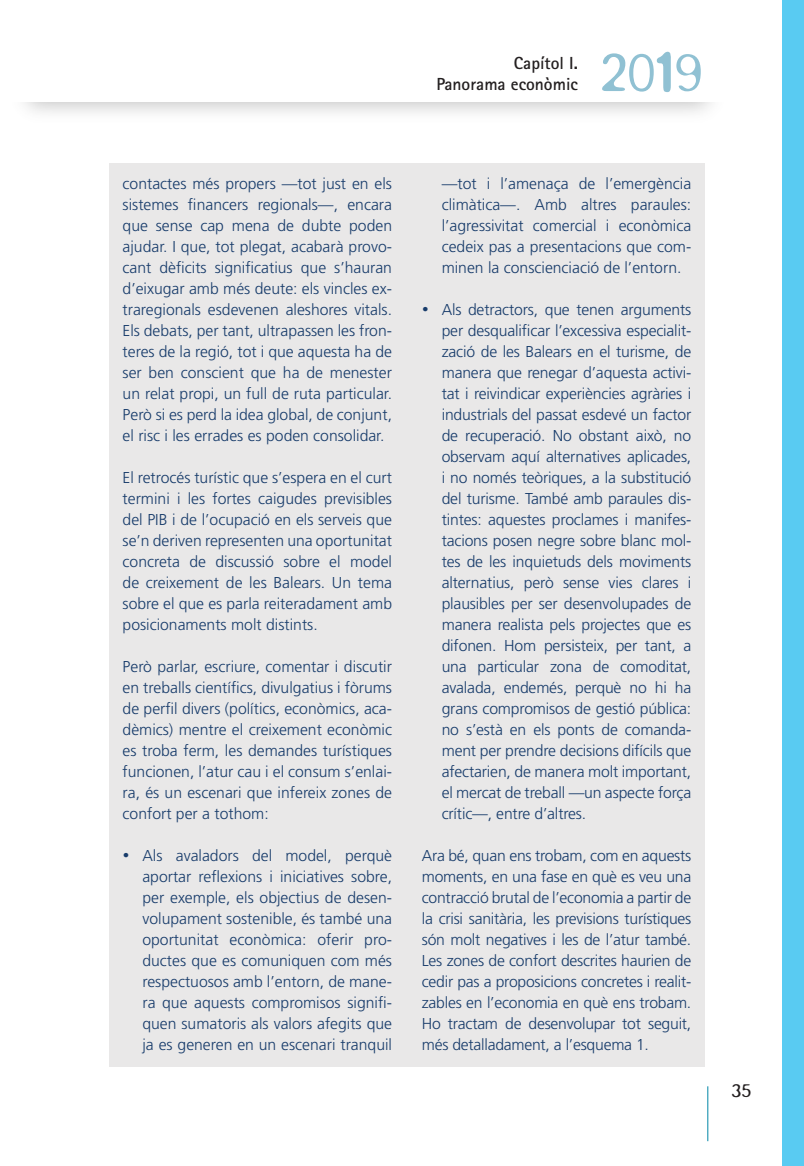
<style>
.page{position:relative;width:804px;height:1166px;background:#fff}
.page>*{position:absolute;margin:0;border:0;box-sizing:border-box;transform-origin:0 0}
.t1{font:300 61.07px "Blur";color:#90c1d3}
.t2{font:300 21px "Blur";color:#231f20}
.t3{font:700 17.5px/21px "Rotis Sans Serif";color:#231f20;text-align:right}
.t4{font:300 15.75px/21px "Frutiger LT Std";color:#183c6b;text-align:justify}
</style>
<div class="page">
<hr style="left:707px;top:1086px;width:1px;height:55px;background:#0086a6">
<div style="left:782px;top:0;width:22px;height:1166px;background:#59cbf2"></div>
<div style="left:109px;top:164px;width:595px;height:903px;background:#e9e8e8"></div>
<p class="t3" style="left:436px;top:52px;width:143px">Capítol I.<br>Panorama econòmic</p>
<h1 class="t1" style="left:599px;top:38px;width:104px">2019</h1>
<p class="t4" style="left:123px;top:173px;width:271px">contactes més propers —tot just en els sistemes financers regionals—, encara que sense cap mena de dubte poden ajudar. I que, tot plegat, acabarà provo&shy;cant dèficits significatius que s’hauran d’eixugar amb més deute: els vincles ex&shy;traregionals esdevenen aleshores vitals.<br>Els debats, per tant, ultrapassen les fron&shy;teres de la regió, tot i que aquesta ha de ser ben conscient que ha de menester un relat propi, un full de ruta particular.<br>Però si es perd la idea global, de conjunt, el risc i les errades es poden consolidar.</p>
<p class="t4" style="left:123px;top:467px;width:271px">El retrocés turístic que s’espera en el curt termini i les fortes caigudes previsibles del PIB i de l’ocupació en els serveis que se’n deriven representen una oportunitat concreta de discussió sobre el model de creixement de les Balears. Un tema sobre el que es parla reiteradament amb posicionaments molt distints.</p>
<p class="t4" style="left:123px;top:656px;width:271px">Però parlar, escriure, comentar i discutir en treballs científics, divulgatius i fòrums de perfil divers (polítics, econòmics, aca&shy;dèmics) mentre el creixement econòmic es troba ferm, les demandes turístiques funcionen, l’atur cau i el consum s’enlai&shy;ra, és un escenari que infereix zones de confort per a tothom:</p>
<p class="t4" style="left:142px;top:845px;width:251px;text-indent:-20px">• Als avaladors del model, perquè aportar reflexions i iniciatives sobre, per exemple, els objectius de desen&shy;volupament sostenible, és també una oportunitat econòmica: oferir pro&shy;ductes que es comuniquen com més respectuosos amb l’entorn, de mane&shy;ra que aquests compromisos signifi&shy;quen sumatoris als valors afegits que ja es generen en un escenari tranquil</p>
<p class="t4" style="left:441px;top:173px;width:251px">—tot i l’amenaça de l’emergència climàtica—. Amb altres paraules: l’agressivitat comercial i econòmica cedeix pas a presentacions que com&shy;minen la conscienciació de l’entorn.</p>
<p class="t4" style="left:441px;top:299px;width:251px;text-indent:-20px">• Als detractors, que tenen arguments per desqualificar l’excessiva especialit&shy;zació de les Balears en el turisme, de manera que renegar d’aquesta activi&shy;tat i reivindicar experiències agràries i industrials del passat esdevé un factor de recuperació. No obstant això, no observam aquí alternatives aplicades, i no només teòriques, a la substitució del turisme. També amb paraules dis&shy;tintes: aquestes proclames i manifes&shy;tacions posen negre sobre blanc mol&shy;tes de les inquietuds dels moviments alternatius, però sense vies clares i plausibles per ser desenvolupades de manera realista pels projectes que es difonen. Hom persisteix, per tant, a una particular zona de comoditat, avalada, endemés, perquè no hi ha grans compromisos de gestió pública: no s’està en els ponts de comanda&shy;ment per prendre decisions difícils que afectarien, de manera molt important, el mercat de treball —un aspecte força crític—, entre d’altres.</p>
<p class="t4" style="left:422px;top:845px;width:271px">Ara bé, quan ens trobam, com en aquests moments, en una fase en què es veu una contracció brutal de l’economia a partir de la crisi sanitària, les previsions turístiques són molt negatives i les de l’atur també.<br>Les zones de confort descrites haurien de cedir pas a proposicions concretes i realit&shy;zables en l’economia en què ens trobam.<br>Ho tractam de desenvolupar tot seguit, més detalladament, a l’esquema 1.</p>
<h2 class="t2" style="left:731px;top:1079px;width:22px">35</h2>
</div>
